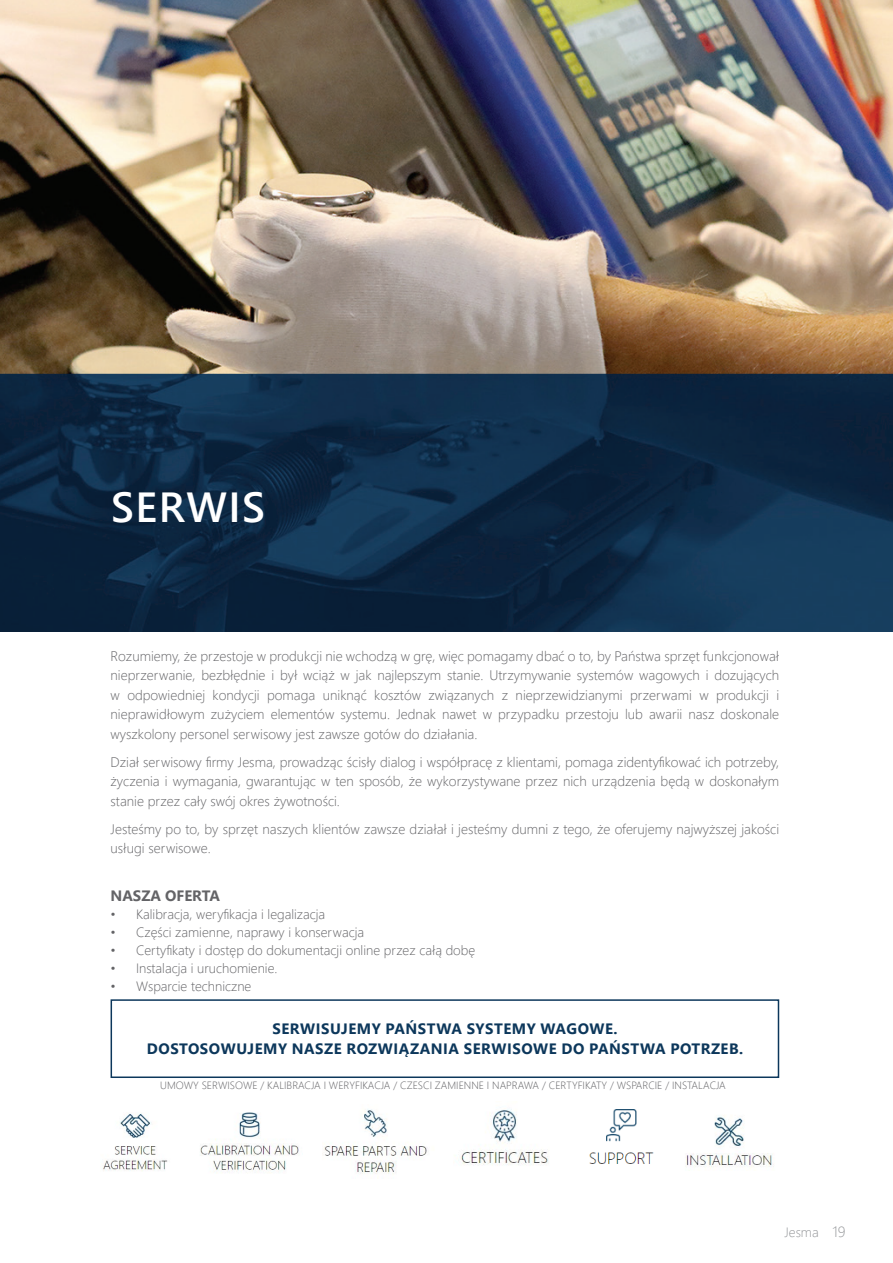
<style>
.page{position:relative;width:893px;height:1263px;background:#fff}
.page>*{position:absolute;margin:0;border:0;box-sizing:border-box;transform-origin:0 0}
.Overskrift{font:600 42px "Segoe UI";letter-spacing:.035em;color:#fff}
.t1{font:700 15px "Segoe UI";letter-spacing:.035em;color:#0c375b}
.punktory_kopia{font:700 15px "Segoe UI";color:#636366}
.norm10gray{font:300 13.8px/19.5px "Segoe UI";color:#636366;text-align:justify}
.t2{font:300 13.5px "Segoe UI";color:#636366}
.t3{font:300 13.5px "Segoe UI";color:#939598}
.punktory_kopia-2{font:300 10.5px "Segoe UI";color:#636366}
.s1{font-size:15px}
</style>
<div class="page">
<img style="left:0;top:0;width:893px;height:631px">
<img style="left:103px;top:1113px;width:65px;height:58px">
<img style="left:200px;top:1112px;width:99px;height:60px">
<img style="left:324px;top:1109px;width:103px;height:65px">
<img style="left:460px;top:1109px;width:89px;height:57px">
<img style="left:686px;top:1116px;width:88px;height:53px">
<img style="left:589px;top:1109px;width:65px;height:55px">
<div style="left:111px;top:999px;width:668px;height:79px;border:2px solid #0c375b"></div>
<p class="Overskrift" style="left:111px;top:467px;width:155px">SERWIS</p>
<p class="norm10gray" style="left:111px;top:645px;width:670px">Rozumiemy, że przestoje w produkcji nie wchodzą w grę, więc pomagamy dbać o to, by Państwa sprzęt funkcjonował nieprzerwanie, bezbłędnie i był wciąż w jak najlepszym stanie. Utrzymywanie systemów wagowych i dozujących w odpowiedniej kondycji pomaga uniknąć kosztów związanych z nieprzewidzianymi przerwami w produkcji i nieprawidłowym zużyciem elementów systemu. Jednak nawet w przypadku przestoju lub awarii nasz doskonale wyszkolony personel serwisowy jest zawsze gotów do działania.</p>
<p class="norm10gray" style="left:111px;top:751px;width:670px">Dział serwisowy firmy Jesma, prowadząc ścisły dialog i współpracę z klientami, pomaga zidentyfikować ich potrzeby, życzenia i wymagania, gwarantując w ten sposób, że wykorzystywane przez nich urządzenia będą w doskonałym stanie przez cały swój okres żywotności.</p>
<p class="norm10gray" style="left:111px;top:818px;width:670px">Jesteśmy po to, by sprzęt naszych klientów zawsze działał i jesteśmy dumni z tego, że oferujemy najwyższej jakości usługi serwisowe.</p>
<p class="punktory_kopia" style="left:111px;top:881px;width:111px">NASZA OFERTA</p>
<p class="t2" style="left:111px;top:901px;width:216px">• Kalibracja, weryfikacja i legalizacja</p>
<p class="t2" style="left:111px;top:919px;width:255px">• Części zamienne, naprawy i konserwacja</p>
<p class="t2" style="left:111px;top:937px;width:366px">• Certyfikaty i dostęp do dokumentacji online przez całą dobę</p>
<p class="t2" style="left:111px;top:955px;width:168px">• Instalacja i uruchomienie.</p>
<p class="t2" style="left:111px;top:973px;width:142px">• Wsparcie techniczne</p>
<p class="t1" style="left:272px;top:1015px;width:347px">SERWISUJEMY PAŃSTWA SYSTEMY WAGOWE.</p>
<p class="t1" style="left:147px;top:1034px;width:598px">DOSTOSOWUJEMY NASZE ROZWIĄZANIA SERWISOWE DO PAŃSTWA POTRZEB.</p>
<p class="punktory_kopia-2" style="left:160px;top:1075px;width:567px">UMOWY SERWISOWE / KALIBRACJA I WERYFIKACJA / CZESCI ZAMIENNE I NAPRAWA / CERTYFIKATY / WSPARCIE / INSTALACJA</p>
<p class="t3" style="left:784px;top:1219px;width:63px">Jesma <span class="s1">19</span></p>
</div>
